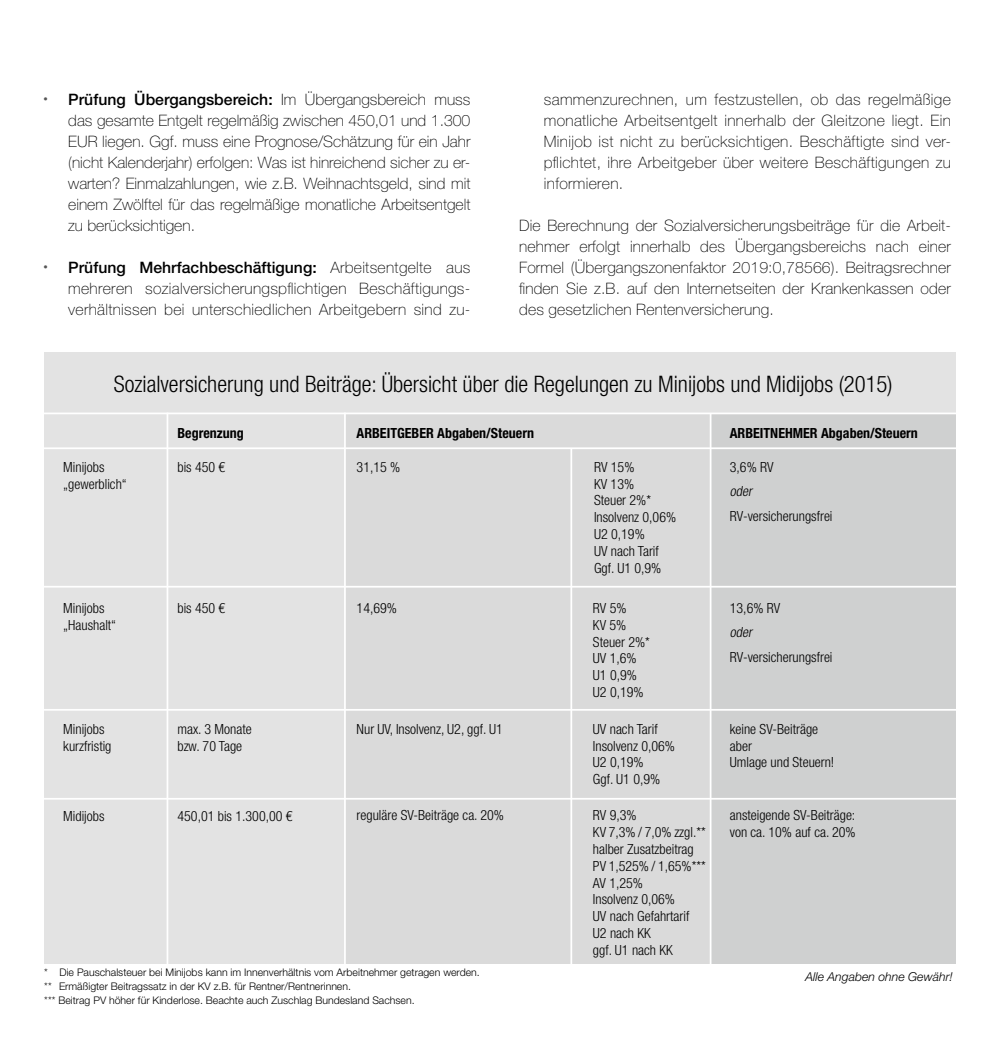
<style>
.page{position:relative;width:993px;height:1042px;background:#fff}
.page>*{position:absolute;margin:0;border:0;box-sizing:border-box;transform-origin:0 0}
.t1{font:300 condensed 22.75px "Helvetica Neue LT Std";color:#000}
.t2{font:100 15.75px/21px "Helvetica Neue LT Std";letter-spacing:.015em;color:#000;text-align:justify}
.t3{font:300 condensed 14px/16.8px "Helvetica Neue LT Std";color:#000}
.t4{font:700 condensed 14px "Helvetica Neue LT Std";color:#000}
.t5{font:italic 300 condensed 14px "Helvetica Neue LT Std";color:#000}
.t6{font:italic 300 12.25px "Helvetica Neue LT Std";color:#000}
.t7{font:300 10.5px/14px "Helvetica Neue LT Std";color:#000}
.t8{font:100 8.75px "Helvetica Neue LT Std";color:#565656}
.s1{font-weight:500}
</style>
<div class="page">
<div style="left:44px;top:352px;width:911px;height:612px;background:#e3e3e3"></div>
<div style="left:345px;top:414px;width:365px;height:550px;background:#dadada"></div>
<div style="left:711px;top:414px;width:244px;height:550px;background:#cfd0d0"></div>
<hr style="left:39px;top:412px;width:923px;height:2px;background:#fff">
<hr style="left:39px;top:447px;width:923px;height:2px;background:#fff">
<hr style="left:39px;top:586px;width:923px;height:1px;background:#fff">
<hr style="left:39px;top:709px;width:923px;height:2px;background:#fff">
<hr style="left:38px;top:798px;width:923px;height:1px;background:#fff">
<hr style="left:344px;top:412px;width:2px;height:630px;background:#fff">
<hr style="left:570px;top:448px;width:2px;height:594px;background:#fff">
<hr style="left:709px;top:413px;width:2px;height:629px;background:#fff">
<hr style="left:166px;top:412px;width:2px;height:630px;background:#fff">
<p class="t8" style="left:43px;top:93px;width:6px">•</p>
<p class="t8" style="left:43px;top:261px;width:6px">•</p>
<p class="t2" style="left:68px;top:89px;width:403px"><span class="s1">Prüfung Übergangsbereich:</span> Im Übergangsbereich muss das gesamte Entgelt regelmäßig zwischen 450,01 und 1.300<br>EUR liegen. Ggf. muss eine Prognose/Schätzung für ein Jahr (nicht Kalenderjahr) erfolgen: Was ist hinreichend sicher zu er&shy;warten? Einmalzahlungen, wie z.B. Weihnachtsgeld, sind mit einem Zwölftel für das regelmäßige monatliche Arbeitsentgelt zu berücksichtigen.</p>
<p class="t2" style="left:68px;top:257px;width:403px"><span class="s1">Prüfung Mehrfachbeschäftigung:</span> Arbeitsentgelte aus mehreren sozialversicherungspflichtigen Beschäftigungs&shy;verhältnissen bei unterschiedlichen Arbeitgebern sind zu-</p>
<p class="t2" style="left:543px;top:89px;width:408px">sammenzurechnen, um festzustellen, ob das regelmäßige monatliche Arbeitsentgelt innerhalb der Gleitzone liegt. Ein Minijob ist nicht zu berücksichtigen. Beschäftigte sind ver&shy;pflichtet, ihre Arbeitgeber über weitere Beschäftigungen zu informieren.</p>
<p class="t2" style="left:519px;top:215px;width:433px">Die Berechnung der Sozialversicherungsbeiträge für die Arbeit&shy;nehmer erfolgt innerhalb des Übergangsbereichs nach einer Formel (Übergangszonenfaktor 2019:0,78566). Beitragsrechner finden Sie z.B. auf den Internetseiten der Krankenkassen oder des gesetzlichen Rentenversicherung.</p>
<h1 class="t1" style="left:114px;top:371px;width:780px">Sozialversicherung und Beiträge: Übersicht über die Regelungen zu Minijobs und Midijobs (2015)</h1>
<p class="t4" style="left:356px;top:425px;width:179px">ARBEITGEBER Abgaben/Steuern</p>
<p class="t3" style="left:63px;top:458px;width:65px">Minijobs „gewerblich“</p>
<p class="t3" style="left:356px;top:458px;width:45px">31,15 %</p>
<p class="t4" style="left:729px;top:425px;width:189px">ARBEITNEHMER Abgaben/Steuern</p>
<p class="t4" style="left:177px;top:425px;width:68px">Begrenzung</p>
<p class="t3" style="left:177px;top:458px;width:49px">bis 450 €</p>
<p class="t3" style="left:594px;top:458px;width:84px">RV 15%<br>KV 13%<br>Steuer 2%*<br>Insolvenz 0,06%<br>U2 0,19%<br>UV nach Tarif<br>Ggf. U1 0,9%</p>
<p class="t3" style="left:729px;top:458px;width:45px">3,6% RV</p>
<p class="t5" style="left:729px;top:483px;width:26px">oder</p>
<p class="t3" style="left:729px;top:507px;width:104px">RV-versicherungsfrei</p>
<p class="t3" style="left:63px;top:599px;width:54px">Minijobs „Haushalt“</p>
<p class="t3" style="left:177px;top:599px;width:49px">bis 450 €</p>
<p class="t3" style="left:356px;top:599px;width:42px">14,69%</p>
<p class="t3" style="left:592px;top:599px;width:58px">RV 5%<br>KV 5%<br>Steuer 2%*<br>UV 1,6%<br>U1 0,9%<br>U2 0,19%</p>
<p class="t3" style="left:729px;top:599px;width:52px">13,6% RV</p>
<p class="t5" style="left:729px;top:624px;width:26px">oder</p>
<p class="t3" style="left:729px;top:648px;width:104px">RV-versicherungsfrei</p>
<p class="t3" style="left:63px;top:720px;width:50px">Minijobs kurzfristig</p>
<p class="t3" style="left:177px;top:720px;width:76px">max. 3 Monate bzw. 70 Tage</p>
<p class="t3" style="left:356px;top:720px;width:148px">Nur UV, Insolvenz, U2, ggf. U1</p>
<p class="t3" style="left:592px;top:720px;width:84px">UV nach Tarif<br>Insolvenz 0,06%<br>U2 0,19%<br>Ggf. U1 0,9%</p>
<p class="t3" style="left:729px;top:720px;width:106px">keine SV-Beiträge aber<br>Umlage und Steuern!</p>
<p class="t3" style="left:63px;top:807px;width:43px">Midijobs</p>
<p class="t3" style="left:177px;top:807px;width:117px">450,01 bis 1.300,00 €</p>
<p class="t3" style="left:356px;top:807px;width:149px">reguläre SV-Beiträge ca. 20%</p>
<p class="t3" style="left:592px;top:807px;width:114px">RV 9,3%<br>KV 7,3% / 7,0% zzgl.** halber Zusatzbeitrag<br>PV 1,525% / 1,65%***<br>AV 1,25%<br>Insolvenz 0,06%<br>UV nach Gefahrtarif<br>U2 nach KK<br>ggf. U1 nach KK</p>
<p class="t3" style="left:729px;top:807px;width:127px">ansteigende SV-Beiträge: von ca. 10% auf ca. 20%</p>
<p class="t7" style="left:44px;top:964px;width:437px">* Die Pauschalsteuer bei Minijobs kann im Innenverhältnis vom Arbeitnehmer getragen werden. ** Ermäßigter Beitragssatz in der KV z.B. für Rentner/Rentnerinnen.<br>*** Beitrag PV höher für Kinderlose. Beachte auch Zuschlag Bundesland Sachsen.</p>
<p class="t6" style="left:805px;top:969px;width:149px">Alle Angaben ohne Gewähr!</p>
</div>
